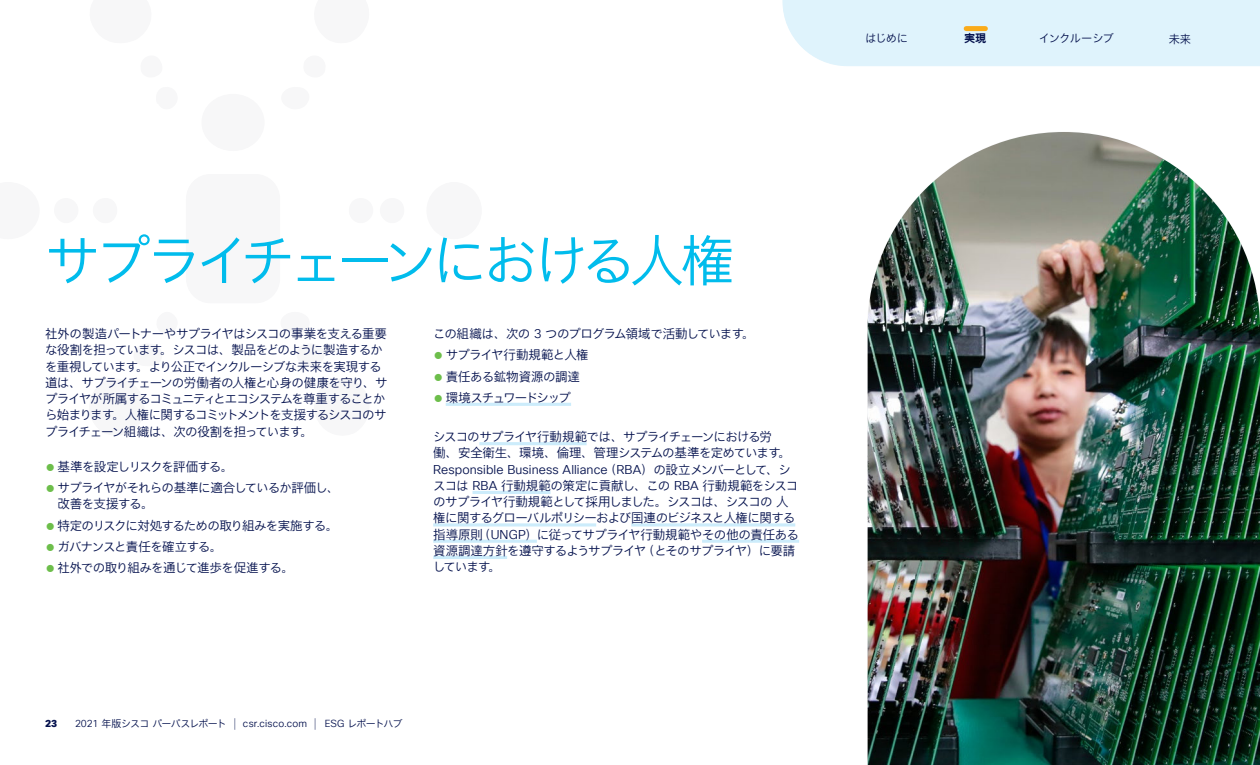
<style>
.page{position:relative;width:1260px;height:765px;background:#fff}
.page>*{position:absolute;margin:0;border:0;box-sizing:border-box;transform-origin:0 0}
.Paragraph_Style2{font:55px "Cisco Sans JPN Light";letter-spacing:-.11em;color:#01bcec}
.Paragraph_Style31{font:12.5px/16.2px "Cisco Sans JPN Light";letter-spacing:-.06em;color:#05124e}
.Paragraph_Style2-2{font:12.5px/16.2px "Cisco Sans JPN Light";letter-spacing:-.075em;color:#05124e}
.Bullet_List_Style4{font:12.5px/16.2px "Cisco Sans JPN Light";letter-spacing:-.06em;color:#05124e}
.Bullet_List_Style4-2{font:12.5px "Cisco Sans JPN Light";letter-spacing:-.025em;color:#05124e}
.Bullet_List_Style4-3{font:12.5px "Cisco Sans JPN Light";letter-spacing:-.11em;color:#05124e}
.t1{font:11.25px "Cisco Sans JPN Light";letter-spacing:-.06em;color:#05124e}
.t2{font:11.25px "Cisco Sans JPN Bold";color:#05124e}
.Paragraph_Style2-3{font:10px "Cisco Sans TT Light";letter-spacing:.015em;color:#05124e}
.Paragraph_Style2-4{font:800 10px "Cisco Sans TT";color:#05124e}
.s1{font-family:"Cisco Sans TT Light"}
.s2{color:#6dbe4b}
.s3{font-family:"Cisco Sans JPN Light"}
.s4{font-family:"Cisco Sans TT";font-weight:100;font-size:12.5px}
</style>
<div class="page">
<div style="left:783px;top:0;width:477px;height:66px;background:#dff3fc"></div>
<div style="left:966px;top:26px;width:19px;height:5px;background:#faab1a"></div>
<img style="left:868px;top:328px;width:392px;height:437px">
<img style="left:868px;top:132px;width:392px;height:196px">
<hr style="left:446px;top:403px;width:125px;height:3px;background:#ccecfb">
<hr style="left:479px;top:442px;width:108px;height:3px;background:#ccecfb">
<hr style="left:473px;top:491px;width:78px;height:3px;background:#ccecfb">
<svg style="left:433px;top:523px;width:163px;height:4px"></svg>
<svg style="left:631px;top:523px;width:164px;height:4px"></svg>
<hr style="left:433px;top:540px;width:104px;height:3px;background:#ccecfb">
<hr style="left:702px;top:540px;width:97px;height:3px;background:#ccecfb">
<hr style="left:433px;top:556px;width:74px;height:3px;background:#ccecfb">
<p class="t1" style="left:865px;top:31px;width:44px">はじめに</p>
<p class="t2" style="left:964px;top:31px;width:24px">実現</p>
<p class="t1" style="left:1039px;top:31px;width:77px">インクルーシブ</p>
<p class="t1" style="left:1169px;top:32px;width:24px">未来</p>
<p class="Paragraph_Style2" style="left:45px;top:225px;width:692px">サプライチェーンにおける人権</p>
<p class="Paragraph_Style2-2" style="left:45px;top:326px;width:344px">社外の製造パートナーやサプライヤはシスコの事業を支える重要な役割を担っています。シスコは、製品をどのように製造するかを重視しています。より公正でインクルーシブな未来を実現する道は、サプライチェーンの労働者の人権と心身の健康を守り、サプライヤが所属するコミュニティとエコシステムを尊重することから始まります。人権に関するコミットメントを支援するシスコのサプライチェーン組織は、次の役割を担っています。</p>
<p class="Paragraph_Style2-2" style="left:433px;top:326px;width:323px">この組織は、次の <span class="s1">3</span> つのプログラム領域で活動しています。</p>
<p class="Bullet_List_Style4" style="left:433px;top:348px;width:157px"><span class="s2">●</span> サプライヤ行動規範と人権</p>
<p class="Bullet_List_Style4-2" style="left:433px;top:368px;width:148px"><span class="s2">●</span> 責任ある鉱物資源の調達</p>
<p class="Bullet_List_Style4-3" style="left:433px;top:389px;width:139px"><span class="s2">●</span> 環境スチュワードシップ</p>
<p class="Paragraph_Style31" style="left:433px;top:430px;width:367px">シスコのサプライヤ行動規範では、サプライチェーンにおける労<br>働、安全衛生、環境、倫理、管理システムの基準を定めています。<span class="s1">Responsible Business Alliance</span>（<span class="s1">RBA</span>）の設立メンバーとして、シスコは <span class="s1">RBA</span> 行動規範の策定に貢献し、この <span class="s1">RBA</span> 行動規範をシスコのサプライヤ行動規範として採用しました。シスコは、シスコの人権に関するグローバルポリシーおよび国連のビジネスと人権に関する指導原則（<span class="s1">UNGP</span>）に従ってサプライヤ行動規範やその他の責任ある資源調達方針を遵守するようサプライヤ（とそのサプライヤ）に要請しています。</p>
<p class="Bullet_List_Style4" style="left:45px;top:459px;width:190px"><span class="s2">●</span> 基準を設定しリスクを評価する。</p>
<p class="Bullet_List_Style4" style="left:58px;top:481px;width:283px;text-indent:-12px"><span class="s2">●</span> サプライヤがそれらの基準に適合しているか評価し、改善を支援する。</p>
<p class="Bullet_List_Style4" style="left:45px;top:518px;width:295px"><span class="s2">●</span> 特定のリスクに対処するための取り組みを実施する。</p>
<p class="Bullet_List_Style4" style="left:45px;top:539px;width:179px"><span class="s2">●</span> ガバナンスと責任を確立する。</p>
<p class="Bullet_List_Style4" style="left:45px;top:561px;width:251px"><span class="s2">●</span> 社外での取り組みを通じて進歩を促進する。</p>
<p class="Paragraph_Style2-4" style="left:45px;top:717px;width:14px">23</p>
<p class="Paragraph_Style2-3" style="left:75px;top:717px;width:329px">2021 <span class="s3">年版シスコパーパスレポート</span> <span class="s4">|</span> csr.cisco.com <span class="s4">|</span> ESG <span class="s3">レポートハブ</span></p>
</div>
